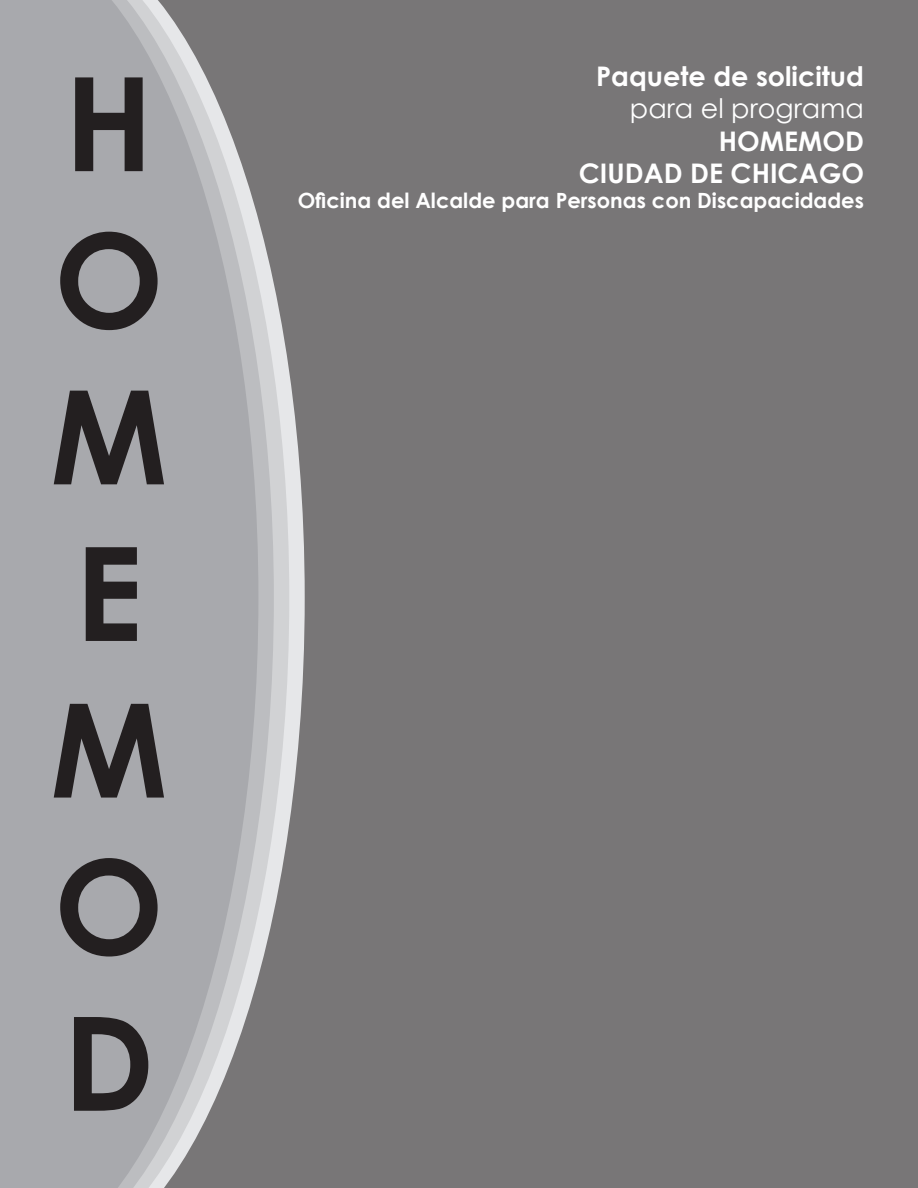
<style>
.page{position:relative;width:918px;height:1188px;background:#787677}
.page>*{position:absolute;margin:0;border:0;box-sizing:border-box;transform-origin:0 0}
.t1{font:700 130.5px/156.6px "Century Gothic";color:#231f20}
.t2{font:700 27px/32.4px "Century Gothic";color:#fff;text-align:right}
.t3{font:700 21px "Century Gothic";color:#fff}
.s1{font-weight:400}
</style>
<div class="page">
<svg style="left:289px;top:371px;width:16px;height:454px;fill:#e6e7e9"></svg>
<svg style="left:274px;top:285px;width:15px;height:626px;background:#cdced0"></svg>
<svg style="left:258px;top:218px;width:16px;height:759px;background:#c5c6c8"></svg>
<svg style="left:0;top:0;width:258px;height:1188px;background:#a9a9ad"></svg>
<p class="t1" style="left:50px;top:40px;width:119px">H<br>O<br>M<br>E<br>M<br>O<br>D</p>
<p class="t2" style="left:579px;top:59px;width:287px">Paquete de solicitud <span class="s1">para el programa<br></span>HOMEMOD<br>CIUDAD DE CHICAGO</p>
<p class="t3" style="left:298px;top:185px;width:568px">Oficina del Alcalde para Personas con Discapacidades</p>
</div>
